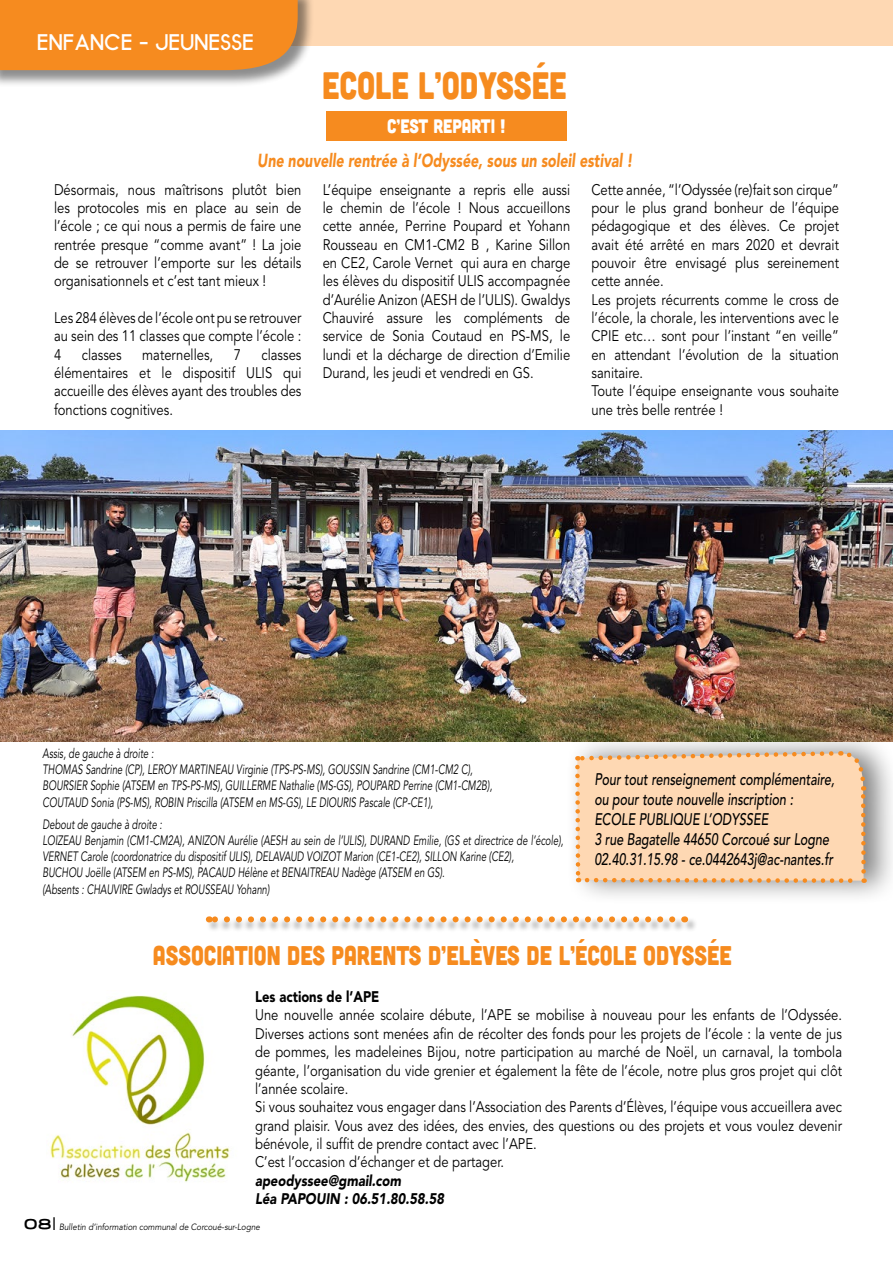
<style>
.page{position:relative;width:893px;height:1263px;background:#fff}
.page>*{position:absolute;margin:0;border:0;box-sizing:border-box;transform-origin:0 0}
.t1{font:38.1px "Cubano";color:#f68b1f;scale:.82 1}
.t2{font:27px "Cubano";color:#f68b1f;scale:.82 1}
.t3{font:21px "Lugos";letter-spacing:.05em;color:#fff}
.t4{font:19.5px "Cubano";color:#fff;scale:.85 1}
.t5{font:italic 900 18.75px "Avenir";color:#f68b1f;scale:.75 1}
.t6{font:italic 500 16.65px/20px "Avenir";color:#000;scale:.75 1}
.t7{font:15.3px/18.3px "Avenir";color:#000;text-align:justify;scale:.85 1}
.t8{font:italic 900 15.3px/18.3px "Avenir";color:#000;scale:.85 1}
.t9{font:900 15.3px "Avenir";color:#000;scale:.85 1}
.t10{font:italic 13.5px/16.2px "Avenir";color:#000;scale:.7 1}
.t11{font:italic 9px "Avenir";color:#000;scale:.9 1}
.s1{font-family:"Antaris CF";font-style:normal;font-size:18px}
.s2{font-style:normal;font-size:18px}
</style>
<div class="page">
<div style="left:565px;top:729px;width:328px;height:177px;background:#000;opacity:.5"></div>
<svg style="left:573px;top:748px;width:295px;height:137px;background:#f9d4b0"></svg>
<div style="left:222px;top:0;width:671px;height:45px;background:#fed8b3"></div>
<div style="left:0;top:0;width:314px;height:87px;background:#000;opacity:.45"></div>
<div style="left:0;top:0;width:298px;height:70px;background:#f68b1f"></div>
<div style="left:326px;top:111px;width:241px;height:29px;background:#f68b1f"></div>
<div style="left:206px;top:916px;width:492px;height:17px;background:#000;opacity:.4"></div>
<svg style="left:209px;top:916px;width:463px;height:6px"></svg>
<img style="left:50px;top:995px;width:181px;height:187px">
<img style="left:0;top:431px;width:893px;height:310px">
<h3 class="t3" style="left:38px;top:31px;width:217px">ENFANCE - JEUNESSE</h3>
<h1 class="t1" style="left:322px;top:61px;width:300px">ECOLE L’ODYSSÉE</h1>
<p class="t4" style="left:387px;top:114px;width:141px">C’EST REPARTI !</p>
<p class="t5" style="left:257px;top:149px;width:502px">Une nouvelle rentrée à l’Odyssée, sous un soleil estival !</p>
<p class="t7" style="left:54px;top:181px;width:293px">Désormais, nous maîtrisons plutôt bien les protocoles mis en place au sein de l’école ; ce qui nous a permis de faire une rentrée presque “comme avant” ! La joie de se retrouver l’emporte sur les détails organisationnels et c’est tant mieux !</p>
<p class="t7" style="left:54px;top:309px;width:293px">Les 284 élèves de l’école ont pu se retrouver au sein des 11 classes que compte l’école :<br>4</p>
<p class="t7" style="left:323px;top:181px;width:293px">L’équipe enseignante a repris elle aussi le chemin de l’école ! Nous accueillons cette année, Perrine Poupard et Yohann Rousseau en CM1-CM2 B , Karine Sillon en CE2, Carole Vernet qui aura en charge les élèves du dispositif ULIS accompagnée d’Aurélie Anizon (AESH de l’ULIS). Gwaldys Chauviré assure les compléments de service de Sonia Coutaud en PS-MS, le lundi et la décharge de direction d’Emilie Durand, les jeudi et vendredi en GS.</p>
<p class="t7" style="left:591px;top:181px;width:293px;text-align:left">Cette année, “l’Odyssée (re)fait son cirque” pour le plus grand bonheur de l’équipe pédagogique et des élèves. Ce projet avait été arrêté en mars 2020 et devrait pouvoir être envisagé plus sereinement cette année.<br>Les projets récurrents comme le cross de l’école, la chorale, les interventions avec le CPIE etc… sont pour l’instant “en veille” en attendant l’évolution de la situation sanitaire.<br>Toute l’équipe enseignante vous souhaite une très belle rentrée !</p>
<p class="t7" style="left:54px;top:346px;width:293px;text-indent:207px">classes élémentaires et le dispositif ULIS qui accueille des élèves ayant des troubles des fonctions cognitives.</p>
<p class="t7" style="left:82px;top:346px;width:49px">classes</p>
<p class="t7" style="left:142px;top:346px;width:85px">maternelles,</p>
<p class="t7" style="left:234px;top:346px;width:10px">7</p>
<p class="t10" style="left:43px;top:746px;width:644px">Assis, de gauche à droite :<br>THOMAS Sandrine (CP), LEROY MARTINEAU Virginie (TPS-PS-MS), GOUSSIN Sandrine (CM1-CM2 C), BOURSIER Sophie (ATSEM en TPS-PS-MS), GUILLERME Nathalie (MS-GS), POUPARD Perrine (CM1-CM2B), COUTAUD Sonia (PS-MS), ROBIN Priscilla (ATSEM en MS-GS), LE DIOURIS Pascale (CP-CE1),</p>
<p class="t10" style="left:43px;top:816px;width:746px">Debout de gauche à droite :<br>LOIZEAU Benjamin (CM1-CM2A), ANIZON Aurélie (AESH au sein de l’ULIS), DURAND Emilie, (GS et directrice de l’école), VERNET Carole (coordonatrice du dispositif ULIS), DELAVAUD VOIZOT Marion (CE1-CE2), SILLON Karine (CE2),<br>BUCHOU Joëlle (ATSEM en PS-MS), PACAUD Hélène et BENAITREAU Nadège (ATSEM en GS).<br>(Absents : CHAUVIRE Gwladys et ROUSSEAU Yohann)</p>
<p class="t6" style="left:594px;top:770px;width:322px">Pour tout renseignement complémentaire, ou pour toute nouvelle inscription :<br>ECOLE PUBLIQUE L’ODYSSEE<br>3 rue Bagatelle 44650 Corcoué sur Logne 02.40.31.15.98 - ce.0442643j@ac-nantes.fr</p>
<h2 class="t2" style="left:153px;top:938px;width:707px">ASSOCIATION DES PARENTS D’ELÈVES DE L’ÉCOLE ODYSSÉE</h2>
<p class="t9" style="left:255px;top:987px;width:148px">Les actions de l’APE</p>
<p class="t7" style="left:255px;top:1006px;width:692px;text-align:left">Une nouvelle année scolaire débute, l’APE se mobilise à nouveau pour les enfants de l’Odyssée.<br>Diverses actions sont menées afin de récolter des fonds pour les projets de l’école : la vente de jus de pommes, les madeleines Bijou, notre participation au marché de Noël, un carnaval, la tombola géante, l’organisation du vide grenier et également la fête de l’école, notre plus gros projet qui clôt l’année scolaire.<br>Si vous souhaitez vous engager dans l’Association des Parents d’Élèves, l’équipe vous accueillera avec grand plaisir. Vous avez des idées, des envies, des questions ou des projets et vous voulez devenir bénévole, il suffit de prendre contact avec l’APE.<br>C’est l’occasion d’échanger et de partager.</p>
<p class="t8" style="left:255px;top:1171px;width:173px">apeodyssee@gmail.com<br>Léa PAPOUI</p>
<p class="t8" style="left:330px;top:1189px;width:136px">N : 06.51.80.58.58</p>
<p class="t11" style="left:24px;top:1222px;width:264px"><span class="s1">08</span><span class="s2">I</span> Bulletin d’information communal de Corcoué-sur-Logne</p>
</div>
